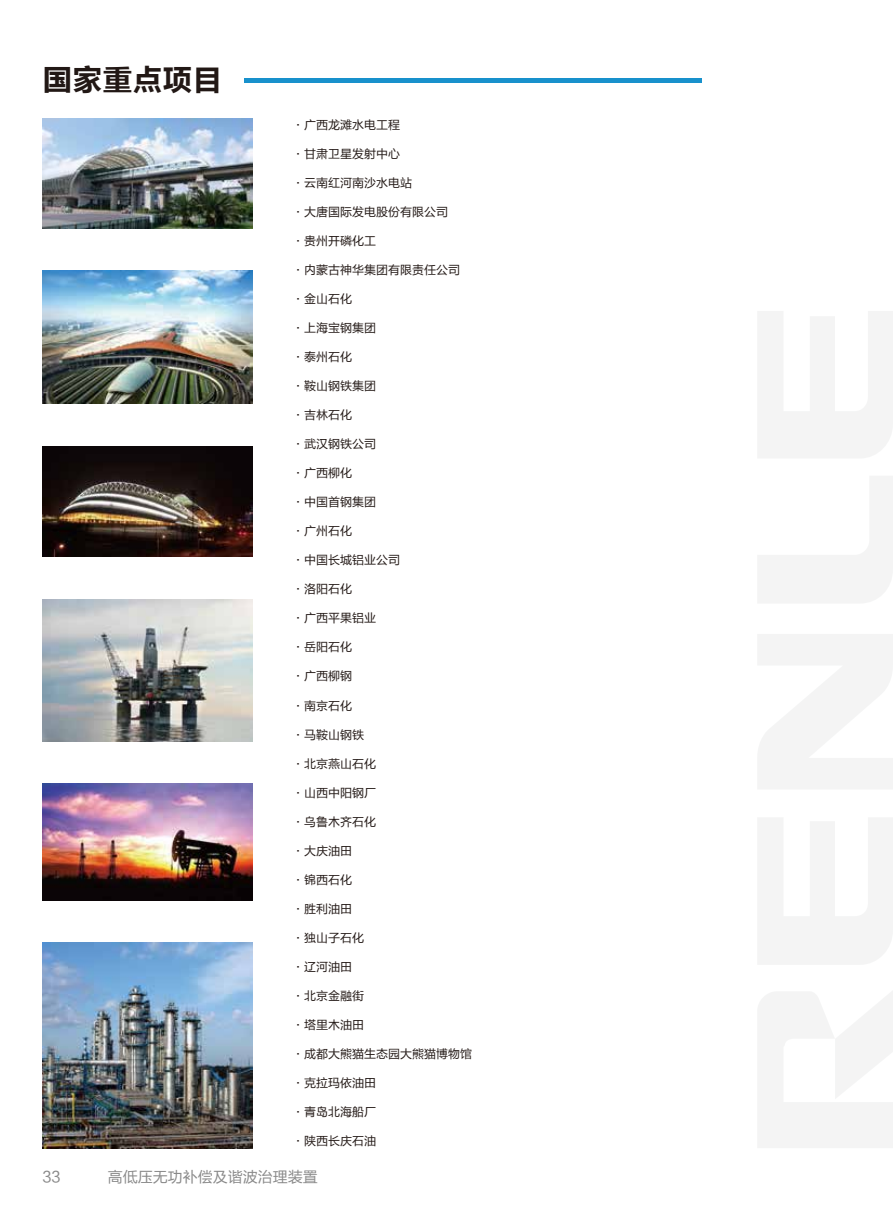
<style>
.page{position:relative;width:893px;height:1212px;background:#fff}
.page>*{position:absolute;margin:0;border:0;box-sizing:border-box;transform-origin:0 0}
.t1{font:30px "FZLTCHJW GB1 0";color:#221815}
.t2{font:15px "FZLTHJW GB1 0";color:#898989}
.t3{font:12px "FZLTHJW GB1 0";color:#221815}
</style>
<div class="page">
<div style="left:244px;top:78px;width:458px;height:5px;background:#1891cc"></div>
<svg style="left:758px;top:991px;width:135px;height:157px"></svg>
<svg style="left:758px;top:818px;width:135px;height:146px"></svg>
<svg style="left:758px;top:311px;width:135px;height:147px"></svg>
<svg style="left:758px;top:634px;width:135px;height:155px"></svg>
<svg style="left:758px;top:476px;width:135px;height:127px"></svg>
<img style="left:43px;top:446px;width:210px;height:111px">
<img style="left:43px;top:271px;width:210px;height:132px">
<img style="left:43px;top:784px;width:210px;height:116px">
<img style="left:43px;top:600px;width:210px;height:141px">
<img style="left:43px;top:943px;width:210px;height:205px">
<img style="left:43px;top:118px;width:210px;height:110px">
<h1 class="t1" style="left:43px;top:63px;width:181px">国家重点项目</h1>
<p class="t3" style="left:292px;top:118px;width:109px">·广西龙滩水电工程</p>
<p class="t3" style="left:292px;top:147px;width:109px">·甘肃卫星发射中心</p>
<p class="t3" style="left:292px;top:176px;width:121px">·云南红河南沙水电站</p>
<p class="t3" style="left:292px;top:205px;width:157px">·大唐国际发电股份有限公司</p>
<p class="t3" style="left:292px;top:234px;width:85px">·贵州开磷化工</p>
<p class="t3" style="left:292px;top:263px;width:169px">·内蒙古神华集团有限责任公司</p>
<p class="t3" style="left:292px;top:292px;width:61px">·金山石化</p>
<p class="t3" style="left:292px;top:321px;width:85px">·上海宝钢集团</p>
<p class="t3" style="left:292px;top:350px;width:61px">·泰州石化</p>
<p class="t3" style="left:292px;top:379px;width:85px">·鞍山钢铁集团</p>
<p class="t3" style="left:292px;top:408px;width:61px">·吉林石化</p>
<p class="t3" style="left:292px;top:437px;width:85px">·武汉钢铁公司</p>
<p class="t3" style="left:292px;top:466px;width:61px">·广西柳化</p>
<p class="t3" style="left:292px;top:495px;width:85px">·中国首钢集团</p>
<p class="t3" style="left:292px;top:524px;width:61px">·广州石化</p>
<p class="t3" style="left:292px;top:553px;width:109px">·中国长城铝业公司</p>
<p class="t3" style="left:292px;top:583px;width:61px">·洛阳石化</p>
<p class="t3" style="left:292px;top:612px;width:85px">·广西平果铝业</p>
<p class="t3" style="left:292px;top:641px;width:61px">·岳阳石化</p>
<p class="t3" style="left:292px;top:670px;width:61px">·广西柳钢</p>
<p class="t3" style="left:292px;top:699px;width:61px">·南京石化</p>
<p class="t3" style="left:292px;top:728px;width:73px">·马鞍山钢铁</p>
<p class="t3" style="left:292px;top:757px;width:85px">·北京燕山石化</p>
<p class="t3" style="left:292px;top:786px;width:85px">·山西中阳钢厂</p>
<p class="t3" style="left:292px;top:815px;width:85px">·乌鲁木齐石化</p>
<p class="t3" style="left:292px;top:844px;width:61px">·大庆油田</p>
<p class="t3" style="left:292px;top:873px;width:61px">·锦西石化</p>
<p class="t3" style="left:292px;top:902px;width:61px">·胜利油田</p>
<p class="t3" style="left:292px;top:931px;width:73px">·独山子石化</p>
<p class="t3" style="left:292px;top:960px;width:61px">·辽河油田</p>
<p class="t3" style="left:292px;top:989px;width:73px">·北京金融街</p>
<p class="t3" style="left:292px;top:1018px;width:73px">·塔里木油田</p>
<p class="t3" style="left:292px;top:1047px;width:181px">·成都大熊猫生态园大熊猫博物馆</p>
<p class="t3" style="left:292px;top:1076px;width:85px">·克拉玛依油田</p>
<p class="t3" style="left:292px;top:1105px;width:85px">·青岛北海船厂</p>
<p class="t3" style="left:292px;top:1134px;width:85px">·陕西长庆石油</p>
<p class="t2" style="left:43px;top:1169px;width:20px">33</p>
<p class="t2" style="left:108px;top:1169px;width:211px">高低压无功补偿及谐波治理装置</p>
</div>
